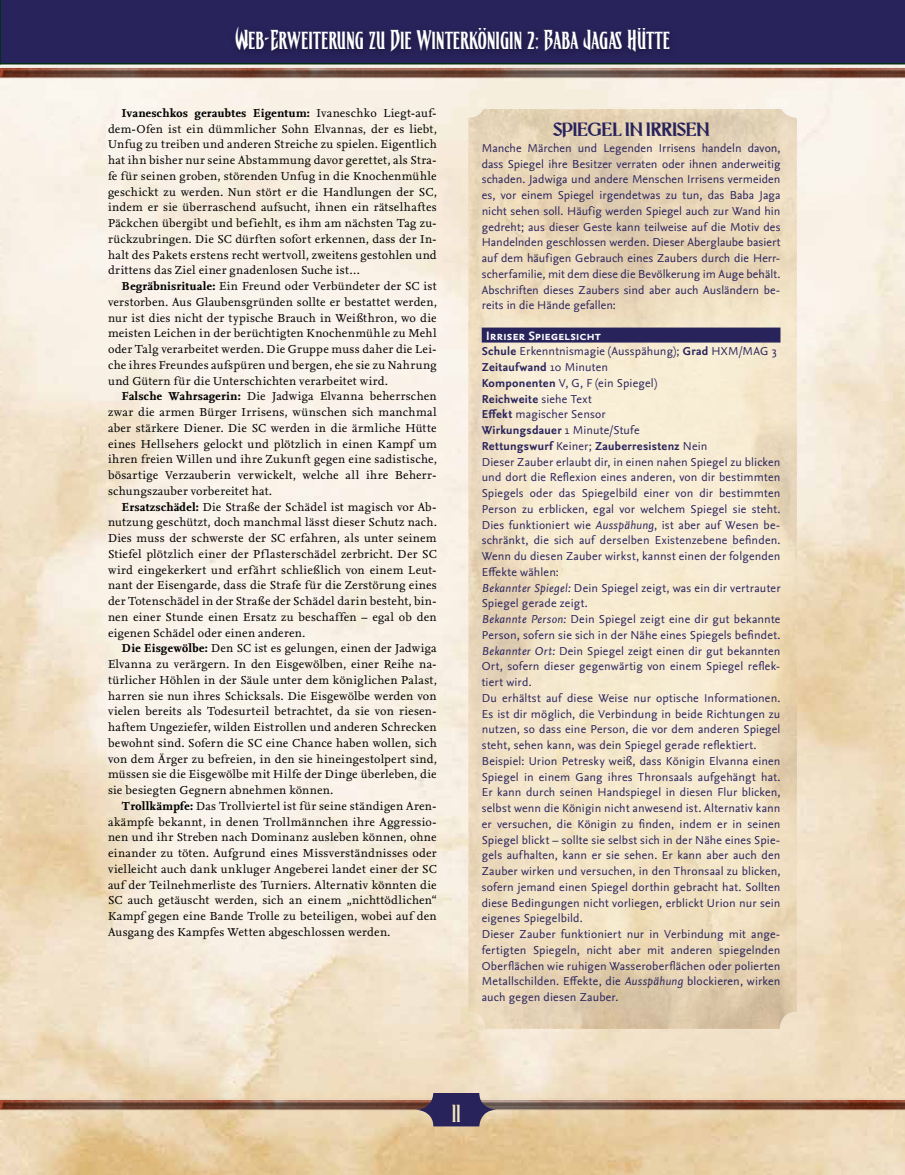
<style>
.page{position:relative;width:905px;height:1175px;background:#fff}
.page>*{position:absolute;margin:0;border:0;box-sizing:border-box;transform-origin:0 0}
.t1{font:24px "CC Treacherous Corners";color:#fff}
.t2{font:24px "CC Treacherous Curves";color:#f0e9bb}
.t3{font:22.5px "Aberration";letter-spacing:-.04em;color:#29235c}
.t4{font:700 12.75px "Nexus Sans OT";letter-spacing:-.015em;color:#fff}
.t5{font:12px/15.8px "Nexus Serif OT";letter-spacing:.02em;color:#000;text-align:justify}
.t6{font:12px/15.8px "Nexus Sans OT";letter-spacing:.015em;color:#29235c;text-align:justify}
.s1{font-family:"CC Treacherous Curves"}
.s2{font-weight:700}
.s3{font-style:italic}
</style>
<div class="page">
<img style="left:0;top:1072px;width:904px;height:40px">
<div style="left:1px;top:0;width:903px;height:40px;background:#29235c"></div>
<svg style="left:0;top:0;width:1px;height:40px"></svg>
<img style="left:0;top:40px;width:904px;height:40px">
<div style="left:229px;top:22px;width:449px;height:39px;background:#000;opacity:.45"></div>
<div style="left:482px;top:327px;width:298px;height:15px;background:#29235c"></div>
<svg style="left:415px;top:1093px;width:82px;height:33px;background:#625670"></svg>
<h1 class="t1" style="left:235px;top:26px;width:436px"><span class="s1">W</span>eb-<span class="s1">E</span>rweiterung zu <span class="s1">D</span>ie Winterkönigin 2: <span class="s1">B</span>aba <span class="s1">J</span>agas <span class="s1">H</span>ütte</h1>
<p class="t5" style="left:108px;top:105px;width:330px;text-indent:14px"><span class="s2">Ivaneschkos geraubtes Eigentum:</span> Ivaneschko Liegt-auf&shy;dem-Ofen ist ein dümmlicher Sohn Elvannas, der es liebt, Unfug zu treiben und anderen Streiche zu spielen. Eigentlich hat ihn bisher nur seine Abstammung davor gerettet, als Stra&shy;fe für seinen groben, störenden Unfug in die Knochenmühle geschickt zu werden. Nun stört er die Handlungen der SC, indem er sie überraschend aufsucht, ihnen ein rätselhaftes Päckchen übergibt und befiehlt, es ihm am nächsten Tag zu&shy;rückzubringen. Die SC dürften sofort erkennen, dass der In&shy;halt des Pakets erstens recht wertvoll, zweitens gestohlen und drittens das Ziel einer gnadenlosen Suche ist…</p>
<p class="t5" style="left:108px;top:278px;width:330px;text-indent:14px"><span class="s2">Begräbnisrituale:</span> Ein Freund oder Verbündeter der SC ist verstorben. Aus Glaubensgründen sollte er bestattet werden, nur ist dies nicht der typische Brauch in Weißthron, wo die meisten Leichen in der berüchtigten Knochenmühle zu Mehl oder Talg verarbeitet werden. Die Gruppe muss daher die Lei&shy;che ihres Freundes aufspüren und bergen, ehe sie zu Nahrung und Gütern für die Unterschichten verarbeitet wird.</p>
<p class="t5" style="left:108px;top:388px;width:330px;text-indent:14px"><span class="s2">Falsche Wahrsagerin:</span> Die Jadwiga Elvanna beherrschen zwar die armen Bürger Irrisens, wünschen sich manchmal aber stärkere Diener. Die SC werden in die ärmliche Hütte eines Hellsehers gelockt und plötzlich in einen Kampf um ihren freien Willen und ihre Zukunft gegen eine sadistische, bösartige Verzauberin verwickelt, welche all ihre Beherr&shy;schungszauber vorbereitet hat.</p>
<p class="t5" style="left:108px;top:498px;width:330px;text-indent:14px"><span class="s2">Ersatzschädel:</span> Die Straße der Schädel ist magisch vor Ab&shy;nutzung geschützt, doch manchmal lässt dieser Schutz nach.<br>Dies muss der schwerste der SC erfahren, als unter seinem Stiefel plötzlich einer der Pf lasterschädel zerbricht. Der SC wird eingekerkert und erfährt schließlich von einem Leut&shy;nant der Eisengarde, dass die Strafe für die Zerstörung eines der Totenschädel in der Straße der Schädel darin besteht, bin&shy;nen einer Stunde einen Ersatz zu beschaffen – egal ob den eigenen Schädel oder einen anderen.</p>
<p class="t5" style="left:108px;top:640px;width:330px;text-indent:14px"><span class="s2">Die Eisgewölbe:</span> Den SC ist es gelungen, einen der Jadwiga Elvanna zu verärgern. In den Eisgewölben, einer Reihe na&shy;türlicher Höhlen in der Säule unter dem königlichen Palast, harren sie nun ihres Schicksals. Die Eisgewölbe werden von vielen bereits als Todesurteil betrachtet, da sie von riesen&shy;haftem Ungeziefer, wilden Eistrollen und anderen Schrecken bewohnt sind. Sofern die SC eine Chance haben wollen, sich von dem Ärger zu befreien, in den sie hineingestolpert sind, müssen sie die Eisgewölbe mit Hilfe der Dinge überleben, die sie besiegten Gegnern abnehmen können.</p>
<p class="t5" style="left:108px;top:798px;width:330px;text-indent:14px"><span class="s2">Trollkämpfe:</span> Das Trollviertel ist für seine ständigen Aren&shy;akämpfe bekannt, in denen Trollmännchen ihre Aggressio&shy;nen und ihr Streben nach Dominanz ausleben können, ohne einander zu töten. Aufgrund eines Missverständnisses oder vielleicht auch dank unkluger Angeberei landet einer der SC auf der Teilnehmerliste des Turniers. Alternativ könnten die SC auch getäuscht werden, sich an einem „nichttödlichen“ Kampf gegen eine Bande Trolle zu beteiligen, wobei auf den Ausgang des Kampfes Wetten abgeschlossen werden.</p>
<h2 class="t3" style="left:552px;top:114px;width:159px">SPIEGEL IN IRRISEN</h2>
<p class="t6" style="left:482px;top:140px;width:300px">Manche Märchen und Legenden Irrisens handeln davon, dass Spiegel ihre Besitzer verraten oder ihnen anderweitig schaden. Jadwiga und andere Menschen Irrisens vermeiden es, vor einem Spiegel irgendetwas zu tun, das Baba Jaga nicht sehen soll. Häufig werden Spiegel auch zur Wand hin gedreht; aus dieser Geste kann teilweise auf die Motiv des Handelnden geschlossen werden. Dieser Aberglaube basiert auf dem häufigen Gebrauch eines Zaubers durch die Herr&shy;scherfamilie, mit dem diese die Bevölkerung im Auge behält.<br>Abschriften dieses Zaubers sind aber auch Ausländern be&shy;reits in die Hände gefallen:</p>
<p class="t4" style="left:486px;top:327px;width:116px">Irriser Spiegelsicht</p>
<p class="t6" style="left:482px;top:343px;width:300px;text-align:left"><span class="s2">Schule</span> Erkenntnismagie (Ausspähung); <span class="s2">Grad</span> HXM/MAG 3<br><span class="s2">Zeitaufwand</span> 10 Minuten<br><span class="s2">Komponenten</span> V, G, F (ein Spiegel)<br><span class="s2">Reichweite</span> siehe Text<br><span class="s2">Effekt</span> magischer Sensor<br><span class="s2">Wirkungsdauer</span> 1 Minute/Stufe<br><span class="s2">Rettungswurf</span> Keiner; <span class="s2">Zauberresistenz</span> Nein<br>Dieser Zauber erlaubt dir, in einen nahen Spiegel zu blicken und dort die Reflexion eines anderen, von dir bestimmten Spiegels oder das Spiegelbild einer von dir bestimmten Person zu erblicken, egal vor welchem Spiegel sie steht.<br>Dies funktioniert wie <span class="s3">Ausspähung</span>, ist aber auf Wesen be&shy;schränkt, die sich auf derselben Existenzebene befinden.<br>Wenn du diesen Zauber wirkst, kannst einen der folgenden Effekte wählen:<br><span class="s3">Bekannter Spiegel:</span> Dein Spiegel zeigt, was ein dir vertrauter Spiegel gerade zeigt.<br><span class="s3">Bekannte Person:</span> Dein Spiegel zeigt eine dir gut bekannte Person, sofern sie sich in der Nähe eines Spiegels befindet.<br><span class="s3">Bekannter Ort:</span> Dein Spiegel zeigt einen dir gut bekannten Ort, sofern dieser gegenwärtig von einem Spiegel reflek&shy;tiert wird.<br>Du erhältst auf diese Weise nur optische Informationen.<br>Es ist dir möglich, die Verbindung in beide Richtungen zu nutzen, so dass eine Person, die vor dem anderen Spiegel steht, sehen kann, was dein Spiegel gerade reflektiert.<br>Beispiel: Urion Petresky weiß, dass Königin Elvanna einen Spiegel in einem Gang ihres Thronsaals aufgehängt hat.<br>Er kann durch seinen Handspiegel in diesen Flur blicken, selbst wenn die Königin nicht anwesend ist. Alternativ kann er versuchen, die Königin zu finden, indem er in seinen Spiegel blickt – sollte sie selbst sich in der Nähe eines Spie&shy;gels aufhalten, kann er sie sehen. Er kann aber auch den Zauber wirken und versuchen, in den Thronsaal zu blicken, sofern jemand einen Spiegel dorthin gebracht hat. Sollten diese Bedingungen nicht vorliegen, erblickt Urion nur sein eigenes Spiegelbild.<br>Dieser Zauber funktioniert nur in Verbindung mit ange&shy;fertigten Spiegeln, nicht aber mit anderen spiegelnden Oberflächen wie ruhigen Wasseroberflächen oder polierten Metallschilden. Effekte, die <span class="s3">Ausspähung</span> blockieren, wirken auch gegen diesen Zauber.</p>
<h1 class="t2" style="left:451px;top:1098px;width:10px">11</h1>
</div>
